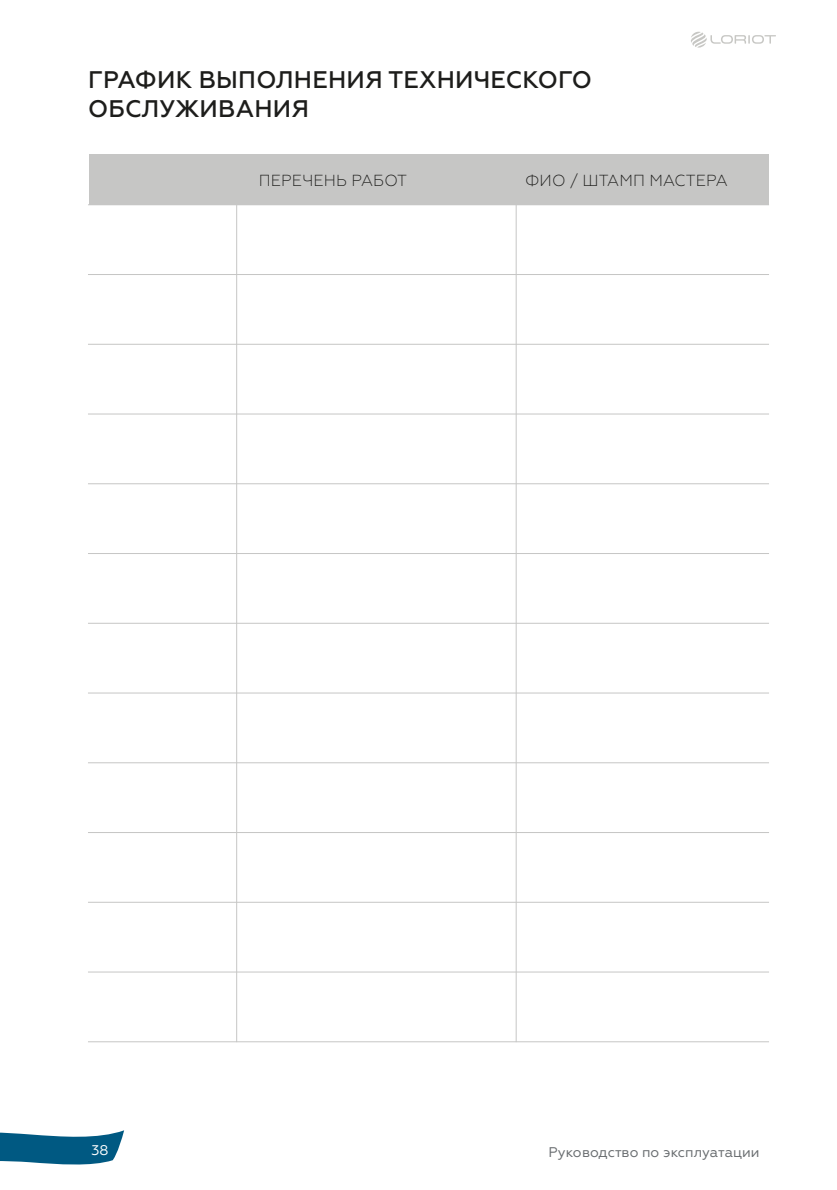
<style>
.page{position:relative;width:837px;height:1190px;background:#fff}
.page>*{position:absolute;margin:0;border:0;box-sizing:border-box;transform-origin:0 0}
.t1{font:500 24px/28.8px "Geometria";letter-spacing:.01em;color:#1d1d1b}
.t2{font:300 16px "Geometria";letter-spacing:.01em;color:#1d1d1b}
.t3{font:14px "Geometria";color:#686c6f}
.t4{font:14px "Geometria";color:#fff}
</style>
<div class="page">
<svg style="left:0;top:1130px;width:124px;height:35px"></svg>
<svg style="left:691px;top:32px;width:84px;height:16px"></svg>
<div style="left:89px;top:155px;width:678px;height:50px;background:#c6c6c5"></div>
<hr style="left:236px;top:205px;width:1px;height:837px;background:#c6c6c5">
<hr style="left:88px;top:204px;width:680px;height:1px;background:#c6c6c5">
<hr style="left:88px;top:274px;width:680px;height:1px;background:#c6c6c5">
<hr style="left:88px;top:553px;width:680px;height:1px;background:#c6c6c5">
<hr style="left:88px;top:832px;width:680px;height:1px;background:#c6c6c5">
<hr style="left:88px;top:344px;width:680px;height:1px;background:#c6c6c5">
<hr style="left:88px;top:623px;width:680px;height:1px;background:#c6c6c5">
<hr style="left:88px;top:902px;width:680px;height:1px;background:#c6c6c5">
<hr style="left:88px;top:414px;width:680px;height:1px;background:#c6c6c5">
<hr style="left:88px;top:692px;width:680px;height:1px;background:#c6c6c5">
<hr style="left:88px;top:971px;width:680px;height:1px;background:#c6c6c5">
<hr style="left:88px;top:1041px;width:680px;height:1px;background:#c6c6c5">
<hr style="left:88px;top:483px;width:680px;height:1px;background:#c6c6c5">
<hr style="left:88px;top:762px;width:680px;height:1px;background:#c6c6c5">
<hr style="left:515px;top:205px;width:1px;height:837px;background:#c6c6c5">
<p class="t1" style="left:88px;top:66px;width:505px">ГРАФИК ВЫПОЛНЕНИЯ ТЕХНИЧЕСКОГО<br>ОБСЛУЖИВАНИЯ</p>
<p class="t2" style="left:258px;top:171px;width:150px">ПЕРЕЧЕНЬ РАБОТ</p>
<p class="t2" style="left:524px;top:171px;width:204px">ФИО / ШТАМП МАСТЕРА</p>
<p class="t4" style="left:92px;top:1142px;width:19px">38</p>
<p class="t3" style="left:548px;top:1143px;width:212px">Руководство по эксплуатации</p>
</div>
